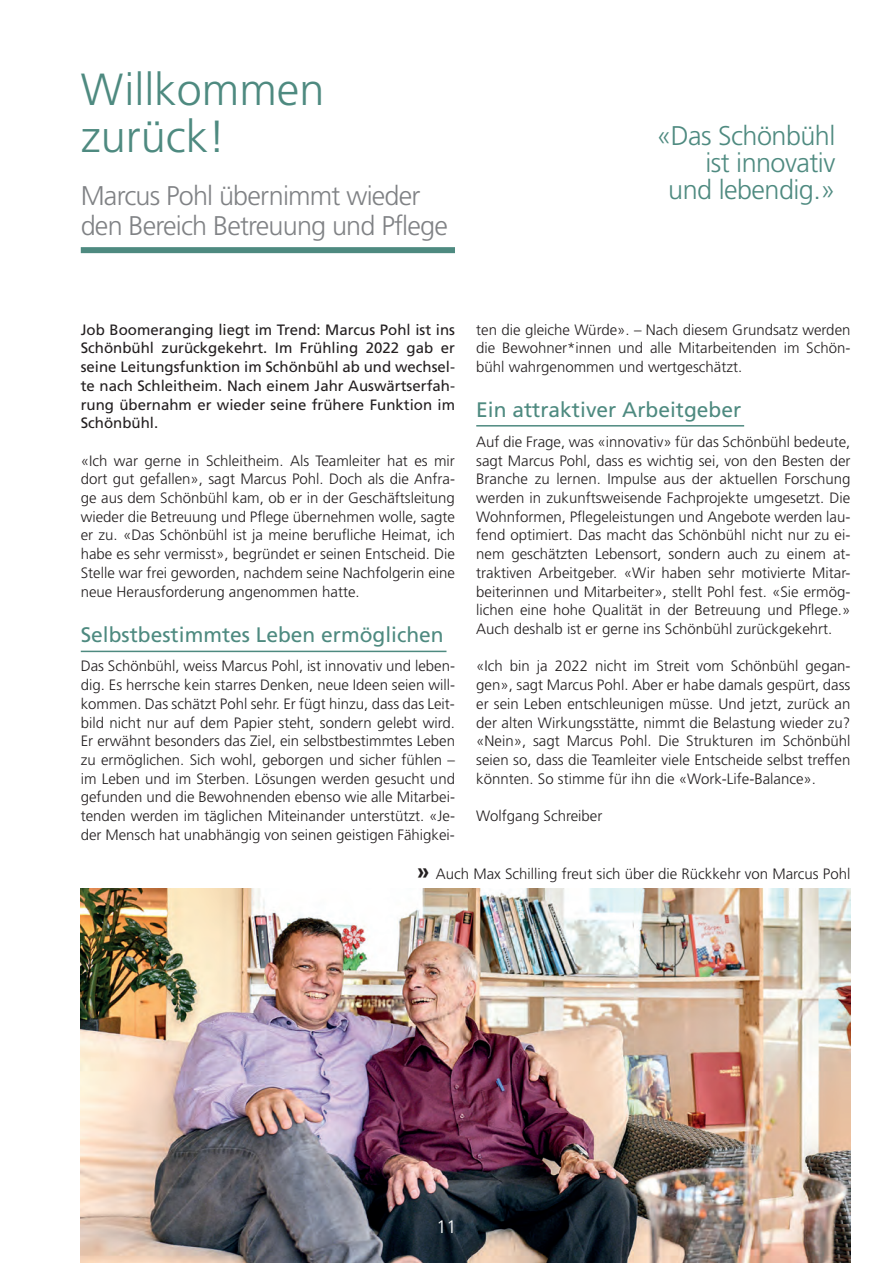
<style>
.page{position:relative;width:893px;height:1263px;background:#fff}
.page>*{position:absolute;margin:0;border:0;box-sizing:border-box;transform-origin:0 0}
.t1{font:300 45px/46.5px "Frutiger LT Std";color:#4e8a80}
.t2{font:300 27px/30px "Frutiger LT Std";letter-spacing:-.03em;color:#808285}
.t3{font:300 27px/27px "Frutiger LT Std";letter-spacing:-.02em;color:#4e8a80;text-align:right}
.t4{font:21px "Frutiger LT Std";color:#4e8a80}
.t5{font:300 18px "Frutiger LT Std";color:#fff}
.t6{font:300 15px/18.8px "Frutiger LT Std";color:#231f20;text-align:justify}
.t7{font:15px/18.8px "Frutiger LT Std";color:#231f20;text-align:justify}
.s1{font-weight:700;font-size:22.5px}
</style>
<div class="page">
<div style="left:81px;top:247px;width:374px;height:6px;background:#4e8a80"></div>
<hr style="left:81px;top:651px;width:365px;height:1px;background:#4e8a80">
<hr style="left:476px;top:425px;width:268px;height:2px;background:#4e8a80">
<img style="left:81px;top:889px;width:769px;height:374px">
<h1 class="t1" style="left:81px;top:67px;width:245px">Willkommen zurück!</h1>
<h2 class="t2" style="left:81px;top:181px;width:369px">Marcus Pohl übernimmt wieder den Bereich Betreuung und Pflege</h2>
<h2 class="t3" style="left:656px;top:122px;width:181px">«Das Schönbühl ist innovativ und lebendig.»</h2>
<p class="t7" style="left:81px;top:320px;width:376px">Job Boomeranging liegt im Trend: Marcus Pohl ist ins Schönbühl zurückgekehrt. Im Frühling 2022 gab er seine Leitungsfunktion im Schönbühl ab und wechsel&shy;te nach Schleitheim. Nach einem Jahr Auswärtserfah&shy;rung übernahm er wieder seine frühere Funktion im Schönbühl.</p>
<p class="t6" style="left:81px;top:451px;width:376px">«Ich war gerne in Schleitheim. Als Teamleiter hat es mir dort gut gefallen», sagt Marcus Pohl. Doch als die Anfra&shy;ge aus dem Schönbühl kam, ob er in der Geschäftsleitung wieder die Betreuung und Pflege übernehmen wolle, sagte er zu. «Das Schönbühl ist ja meine berufliche Heimat, ich habe es sehr vermisst», begründet er seinen Entscheid. Die Stelle war frei geworden, nachdem seine Nachfolgerin eine neue Herausforderung angenommen hatte.</p>
<h3 class="t4" style="left:81px;top:622px;width:364px">Selbstbestimmtes Leben ermöglichen</h3>
<p class="t6" style="left:81px;top:657px;width:376px">Das Schönbühl, weiss Marcus Pohl, ist innovativ und leben&shy;dig. Es herrsche kein starres Denken, neue Ideen seien will&shy;kommen. Das schätzt Pohl sehr. Er fügt hinzu, dass das Leit&shy;bild nicht nur auf dem Papier steht, sondern gelebt wird.<br>Er erwähnt besonders das Ziel, ein selbstbestimmtes Leben zu ermöglichen. Sich wohl, geborgen und sicher fühlen – im Leben und im Sterben. Lösungen werden gesucht und gefunden und die Bewohnenden ebenso wie alle Mitarbei&shy;tenden werden im täglichen Miteinander unterstützt. «Je&shy;der Mensch hat unabhängig von seinen geistigen Fähigkei-</p>
<p class="t6" style="left:476px;top:320px;width:376px">ten die gleiche Würde». – Nach diesem Grundsatz werden die Bewohner*innen und alle Mitarbeitenden im Schön&shy;bühl wahrgenommen und wertgeschätzt.</p>
<h3 class="t4" style="left:476px;top:397px;width:266px">Ein attraktiver Arbeitgeber</h3>
<p class="t6" style="left:476px;top:433px;width:376px">Auf die Frage, was «innovativ» für das Schönbühl bedeute, sagt Marcus Pohl, dass es wichtig sei, von den Besten der Branche zu lernen. Impulse aus der aktuellen Forschung werden in zukunftsweisende Fachprojekte umgesetzt. Die Wohnformen, Pflegeleistungen und Angebote werden lau&shy;fend optimiert. Das macht das Schönbühl nicht nur zu ei&shy;nem geschätzten Lebensort, sondern auch zu einem at&shy;traktiven Arbeitgeber. «Wir haben sehr motivierte Mitar&shy;beiterinnen und Mitarbeiter», stellt Pohl fest. «Sie ermög&shy;lichen eine hohe Qualität in der Betreuung und Pflege.» Auch deshalb ist er gerne ins Schönbühl zurückgekehrt.</p>
<p class="t6" style="left:476px;top:657px;width:376px">«Ich bin ja 2022 nicht im Streit vom Schönbühl gegan&shy;gen», sagt Marcus Pohl. Aber er habe damals gespürt, dass er sein Leben entschleunigen müsse. Und jetzt, zurück an der alten Wirkungsstätte, nimmt die Belastung wieder zu? «Nein», sagt Marcus Pohl. Die Strukturen im Schönbühl seien so, dass die Teamleiter viele Entscheide selbst treffen könnten. So stimme für ihn die «Work-Life-Balance».</p>
<p class="t6" style="left:476px;top:807px;width:128px">Wolfgang Schreiber</p>
<p class="t6" style="left:417px;top:864px;width:435px"><span class="s1">»</span> Auch Max Schilling freut sich über die Rückkehr von Marcus Pohl</p>
<p class="t5" style="left:436px;top:1217px;width:22px">11</p>
</div>
